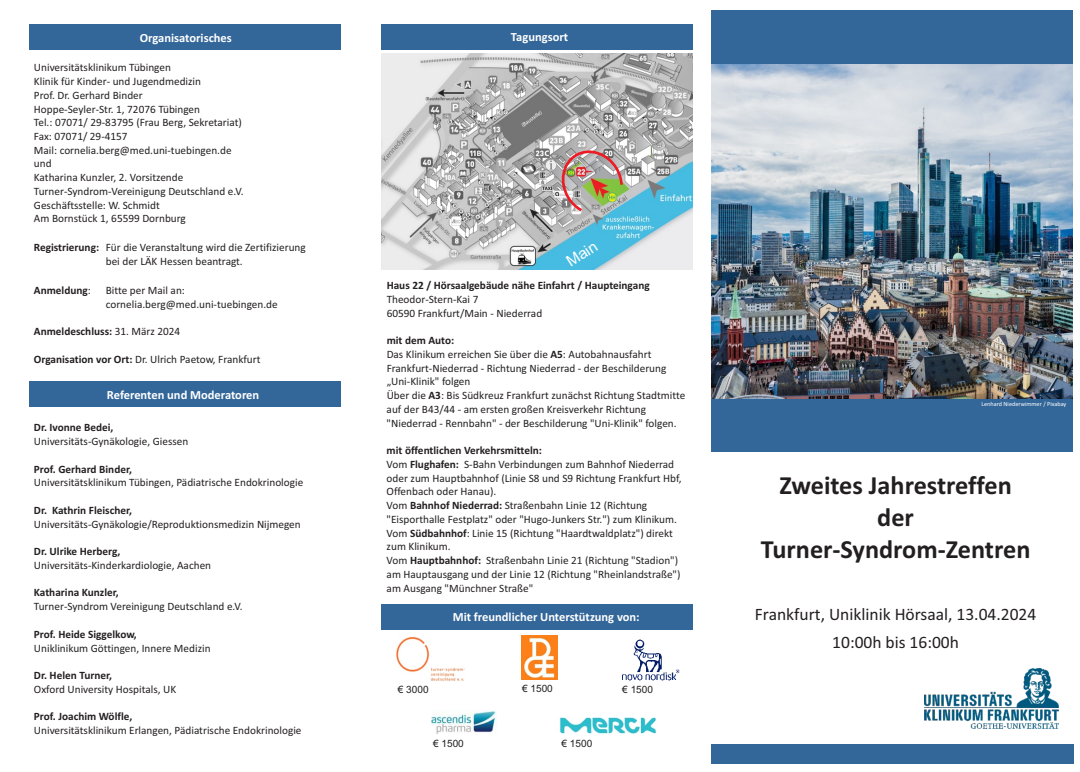
<style>
.page{position:relative;width:1080px;height:772px;background:#fff}
.page>*{position:absolute;margin:0;border:0;box-sizing:border-box;transform-origin:0 0}
.t1{font:700 26.25px/32px "Calibri";color:#231f20;text-align:center}
.t2{font:17.5px/27.6px "Calibri";color:#231f20;text-align:center}
.t3{font:15.5px "Arial";color:#fff}
.t4{font:700 12.5px "Calibri";color:#fff}
.t5{font:11.25px/13.8px "Calibri";color:#231f20}
.t6{font:700 11.25px "Calibri";color:#231f20}
.t7{font:10.12px "Arial";color:#231f20}
.t8{font:6.25px "Calibri";color:#fff}
.s1{font-weight:700}
.s2{font-weight:400}
</style>
<div class="page">
<img style="left:622px;top:639px;width:58px;height:42px">
<img style="left:381px;top:54px;width:311px;height:215px">
<div style="left:30px;top:381px;width:311px;height:25px;background:#369"></div>
<div style="left:30px;top:25px;width:311px;height:25px;background:#369"></div>
<div style="left:381px;top:25px;width:311px;height:25px;background:#369"></div>
<div style="left:381px;top:604px;width:311px;height:26px;background:#369"></div>
<img style="left:396px;top:636px;width:69px;height:45px">
<div style="left:711px;top:744px;width:363px;height:20px;background:#369"></div>
<div style="left:711px;top:10px;width:362px;height:442px;background:#369"></div>
<img style="left:924px;top:668px;width:134px;height:60px">
<img style="left:560px;top:717px;width:96px;height:16px">
<img style="left:521px;top:635px;width:37px;height:44px">
<img style="left:555px;top:144px;width:69px;height:70px">
<img style="left:711px;top:65px;width:362px;height:333px">
<img style="left:431px;top:710px;width:66px;height:24px">
<p class="t4" style="left:140px;top:29px;width:94px">Organisatorisches</p>
<p class="t4" style="left:511px;top:28px;width:59px">Tagungsort</p>
<p class="t5" style="left:34px;top:60px;width:211px">Universitätsklinikum Tübingen<br>Klinik für Kinder- und Jugendmedizin<br>Prof. Dr. Gerhard Binder<br>Hoppe-Seyler-Str. 1, 72076 Tübingen<br>Tel.: 07071/ 29-83795 (Frau Berg, Sekretariat)<br>Fax: 07071/ 29-4157<br>Mail: cornelia.berg@med.uni-tuebingen.de und<br>Katharina Kunzler, 2. Vorsitzende<br>Turner-Syndrom-Vereinigung Deutschland e.V.<br>Geschäftsstelle: W. Schmidt<br>Am Bornstück 1, 65599 Dornburg</p>
<p class="t5" style="left:106px;top:240px;width:202px;text-indent:-72px"><span class="s1">Registrierung:</span> Für die Veranstaltung wird die Zertifizierung bei der LÄK Hessen beantragt.</p>
<p class="t6" style="left:34px;top:282px;width:58px">Anmeldung<span class="s2">:</span></p>
<p class="t5" style="left:106px;top:283px;width:173px">Bitte per Mail an: cornelia.berg@med.uni-tuebingen.de</p>
<p class="t6" style="left:34px;top:323px;width:148px">Anmeldeschluss: <span class="s2">31. März 2024</span></p>
<p class="t5" style="left:34px;top:352px;width:228px"><span class="s1">Organisation vor Ort:</span> Dr. Ulrich Paetow, Frankfurt</p>
<p class="t4" style="left:107px;top:385px;width:154px">Referenten und Moderatoren</p>
<p class="t6" style="left:34px;top:419px;width:81px">Dr. Ivonne Bedei,</p>
<p class="t5" style="left:34px;top:434px;width:156px">Universitäts-Gynäkologie, Giessen</p>
<p class="t6" style="left:34px;top:461px;width:100px">Prof. Gerhard Binder,</p>
<p class="t5" style="left:34px;top:475px;width:271px">Universitätsklinikum Tübingen, Pädiatrische Endokrinologie</p>
<p class="t6" style="left:34px;top:502px;width:100px">Dr. Kathrin Fleischer,</p>
<p class="t5" style="left:34px;top:517px;width:268px">Universitäts-Gynäkologie/Reproduktionsmedizin Nijmegen</p>
<p class="t6" style="left:34px;top:543px;width:88px">Dr. Ulrike Herberg,</p>
<p class="t5" style="left:34px;top:558px;width:179px">Universitäts-Kinderkardiologie, Aachen</p>
<p class="t6" style="left:34px;top:584px;width:86px">Katharina Kunzler,</p>
<p class="t5" style="left:34px;top:599px;width:210px">Turner-Syndrom Vereinigung Deutschland e.V.</p>
<p class="t6" style="left:34px;top:626px;width:104px">Prof. Heide Siggelkow,</p>
<p class="t5" style="left:34px;top:640px;width:178px">Uniklinikum Göttingen, Innere Medizin</p>
<p class="t6" style="left:34px;top:667px;width:80px">Dr. Helen Turner,</p>
<p class="t5" style="left:34px;top:682px;width:144px">Oxford University Hospitals, UK</p>
<p class="t6" style="left:34px;top:708px;width:100px">Prof. Joachim Wölfle,</p>
<p class="t5" style="left:34px;top:723px;width:269px">Universitätsklinikum Erlangen, Pädiatrische Endokrinologie</p>
<h3 class="t3" style="left:562px;top:254px;width:35px;rotate:-33deg">Main</h3>
<p class="t6" style="left:387px;top:277px;width:264px">Haus 22 / Hörsaalgebäude nähe Einfahrt / Haupteingang</p>
<p class="t5" style="left:387px;top:292px;width:157px">Theodor-Stern-Kai 7<br>60590 Frankfurt/Main - Niederrad</p>
<p class="t5" style="left:387px;top:333px;width:300px"><span class="s1">mit dem Auto:<br></span>Das Klinikum erreichen Sie über die <span class="s1">A5</span>: Autobahnausfahrt Frankfurt-Niederrad - Richtung Niederrad - der Beschilderung „Uni-Klinik" folgen<br>Über die <span class="s1">A3</span>: Bis Südkreuz Frankfurt zunächst Richtung Stadtmitte auf der B43/44 - am ersten großen Kreisverkehr Richtung "Niederrad - Rennbahn" - der Beschilderung "Uni-Klinik" folgen.</p>
<p class="t5" style="left:387px;top:443px;width:296px"><span class="s1">mit öffentlichen Verkehrsmitteln:<br></span>Vom <span class="s1">Flughafen:</span> S-Bahn Verbindungen zum Bahnhof Niederrad oder zum Hauptbahnhof (Linie S8 und S9 Richtung Frankfurt Hbf, Offenbach oder Hanau).<br>Vom <span class="s1">Bahnhof Niederrad:</span> Straßenbahn Linie 12 (Richtung "Eisporthalle Festplatz" oder "Hugo-Junkers Str.") zum Klinikum.<br>Vom <span class="s1">Südbahnhof</span>: Linie 15 (Richtung "Haardtwaldplatz") direkt zum Klinikum.<br>Vom <span class="s1">Hauptbahnhof:</span> Straßenbahn Linie 21 (Richtung "Stadion") am Hauptausgang und der Linie 12 (Richtung "Rheinlandstraße") am Ausgang "Münchner Straße"</p>
<p class="t4" style="left:453px;top:608px;width:188px">Mit freundlicher Unterstützung von:</p>
<p class="t7" style="left:398px;top:682px;width:32px">€ 3000</p>
<p class="t7" style="left:522px;top:681px;width:32px">€ 1500</p>
<p class="t7" style="left:433px;top:736px;width:32px">€ 1500</p>
<p class="t7" style="left:561px;top:736px;width:32px">€ 1500</p>
<p class="t7" style="left:622px;top:682px;width:32px">€ 1500</p>
<p class="t8" style="left:981px;top:399px;width:86px">Lenhard Niederwimmer / Pixabay</p>
<h1 class="t1" style="left:761px;top:468px;width:271px">Zweites Jahrestreffen der<br>Turner-Syndrom-Zentren</h1>
<h2 class="t2" style="left:755px;top:600px;width:283px">Frankfurt, Uniklinik Hörsaal, 13.04.2024<br>10:00h bis 16:00h</h2>
</div>
